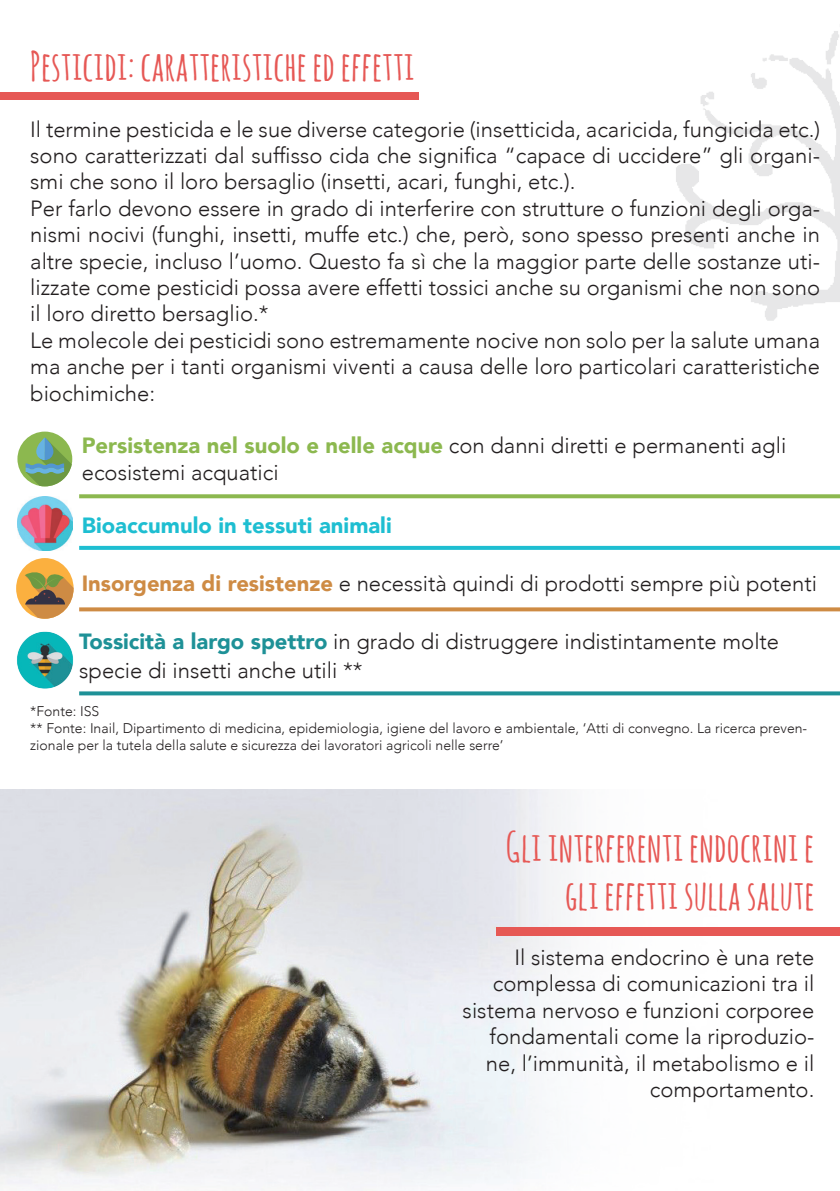
<style>
.page{position:relative;width:840px;height:1191px;background:#fff}
.page>*{position:absolute;margin:0;border:0;box-sizing:border-box;transform-origin:0 0}
.t1{font:40px/48px "Amatic";color:#e65855;text-align:right}
.t2{font:300 22px/26.4px "Avenir";color:#231f20}
.t3{font:900 22px "Avenir";color:#1ebed1}
.t4{font:300 14px/16.8px "Avenir";color:#231f20}
.s1{font-weight:900;color:#8cb84f}
.s2{font-weight:900;color:#ce8b44}
.s3{font-weight:900;color:#1e9197}
</style>
<div class="page">
<img style="left:636px;top:31px;width:203px;height:581px">
<div style="left:0;top:92px;width:418px;height:7px;background:#e65855"></div>
<svg style="left:17px;top:431px;width:55px;height:55px"></svg>
<svg style="left:26px;top:437px;width:46px;height:49px;background:#83b183"></svg>
<div style="left:16px;top:558px;width:58px;height:60px;background:#fbb03f;border-radius:50%"></div>
<svg style="left:25px;top:571px;width:49px;height:47px"></svg>
<img style="left:17px;top:632px;width:57px;height:56px">
<img style="left:17px;top:496px;width:55px;height:54px">
<svg style="left:79px;top:494px;width:760px;height:4px;background:#94bd5b"></svg>
<svg style="left:79px;top:546px;width:760px;height:4px;background:#24bfd2"></svg>
<svg style="left:79px;top:607px;width:760px;height:4px;background:#d29656"></svg>
<svg style="left:79px;top:691px;width:760px;height:4px;background:#359ca1"></svg>
<img style="left:0;top:789px;width:731px;height:401px">
<div style="left:495px;top:927px;width:344px;height:8px;background:#e65855"></div>
<h1 class="t1" style="left:30px;top:41px;width:385px">Pesticidi: caratteristiche ed effetti</h1>
<p class="t2" style="left:30px;top:116px;width:790px">Il termine pesticida e le sue diverse categorie (insetticida, acaricida, fungicida etc.) sono caratterizzati dal suffisso cida che significa “capace di uccidere” gli organi&shy;smi che sono il loro bersaglio (insetti, acari, funghi, etc.).<br>Per farlo devono essere in grado di interferire con strutture o funzioni degli orga&shy;nismi nocivi (funghi, insetti, muffe etc.) che, però, sono spesso presenti anche in altre specie, incluso l’uomo. Questo fa sì che la maggior parte delle sostanze uti&shy;lizzate come pesticidi possa avere effetti tossici anche su organismi che non sono il loro diretto bersaglio.*<br>Le molecole dei pesticidi sono estremamente nocive non solo per la salute umana ma anche per i tanti organismi viventi a causa delle loro particolari caratteristiche biochimiche:</p>
<p class="t2" style="left:82px;top:433px;width:705px"><span class="s1">Persistenza nel suolo e nelle acque</span> con danni diretti e permanenti agli ecosistemi acquatici</p>
<p class="t3" style="left:82px;top:506px;width:311px">Bioaccumulo in tessuti animali</p>
<p class="t2" style="left:82px;top:570px;width:736px"><span class="s2">Insorgenza di resistenze</span> e necessità quindi di prodotti sempre più potenti</p>
<p class="t2" style="left:79px;top:627px;width:701px;line-height:28.8px"><span class="s3">Tossicità a largo spettro</span> in grado di distruggere indistintamente molte specie di insetti anche utili **</p>
<p class="t4" style="left:30px;top:702px;width:778px">*Fonte: ISS<br>** Fonte: Inail, Dipartimento di medicina, epidemiologia, igiene del lavoro e ambientale, ‘Atti di convegno. La ricerca preven&shy;zionale per la tutela della salute e sicurezza dei lavoratori agricoli nelle serre’</p>
<h1 class="t1" style="left:505px;top:821px;width:310px">Gli interferenti endocrini e gli effetti sulla salute</h1>
<p class="t2" style="left:462px;top:944px;width:353px;text-align:right">Il sistema endocrino è una rete complessa di comunicazioni tra il sistema nervoso e funzioni corporee fondamentali come la riproduzio&shy;ne, l’immunità, il metabolismo e il comportamento.</p>
</div>
